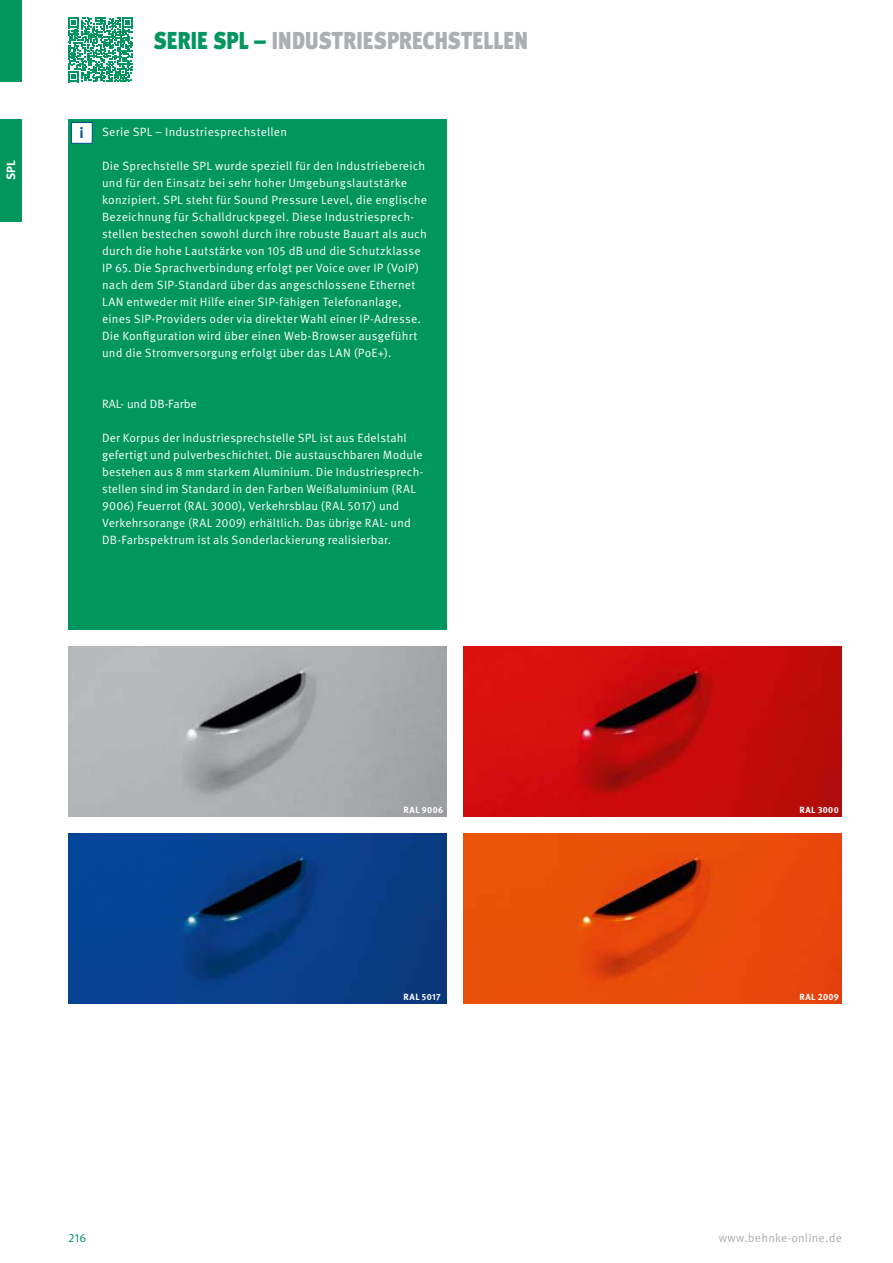
<style>
.page{position:relative;width:893px;height:1263px;background:#fff}
.page>*{position:absolute;margin:0;border:0;box-sizing:border-box;transform-origin:0 0}
.t1{font:900 30px "Meta Pro";letter-spacing:-.04em;color:#abafb2;scale:.8 1}
.t2{font:700 15px "Meta Pro";color:#00508c}
.t3{font:12px/17px "Meta Pro Norm";letter-spacing:.015em;color:#fff}
.t4{font:12px "Meta Pro Norm";letter-spacing:.015em;color:#abafb2}
.t5{font:12px "Meta Pro Norm";color:#00965e}
.t6{font:700 12px "Meta Pro";color:#fff}
.t7{font:700 9px "Meta Pro";letter-spacing:.035em;color:#fff}
.s1{color:#00965e}
.s2{font-size:25.2px;color:#00965e}
</style>
<div class="page">
<div style="left:0;top:0;width:21px;height:82px;background:#00965e"></div>
<div style="left:0;top:119px;width:21px;height:102px;background:#00965e"></div>
<div style="left:68px;top:119px;width:378px;height:510px;background:#00965e"></div>
<div style="left:71px;top:122px;width:21px;height:22px;background:#fff;border:1px solid #00508c"></div>
<img style="left:463px;top:646px;width:379px;height:170px">
<img style="left:68px;top:646px;width:378px;height:170px">
<img style="left:68px;top:833px;width:378px;height:170px">
<img style="left:463px;top:833px;width:379px;height:170px">
<svg style="left:68px;top:17px;width:65px;height:65px"></svg>
<p class="t6" style="left:2px;top:180px;width:21px;rotate:-90deg">SPL</p>
<h1 class="t1" style="left:153px;top:14px;width:471px"><span class="s1">Serie SPL</span> <span class="s2">–</span> Industriesprechstellen</h1>
<p class="t2" style="left:80px;top:121px;width:6px">i</p>
<p class="t3" style="left:102px;top:123px;width:187px">Serie SPL – Industriesprechstellen</p>
<p class="t3" style="left:102px;top:157px;width:327px">Die Sprechstelle SPL wurde speziell für den Industriebereich und für den Einsatz bei sehr hoher Umgebungslautstärke konzipiert. SPL steht für Sound Pressure Level, die englische Bezeichnung für Schalldruckpegel. Diese Industriesprech&shy;stellen bestechen sowohl durch ihre robuste Bauart als auch durch die hohe Lautstärke von 105 dB und die Schutzklasse IP 65. Die Sprachverbindung erfolgt per Voice over IP (VoIP) nach dem SIP-Standard über das angeschlossene Ethernet LAN entweder mit Hilfe einer SIP-fähigen Telefonanlage, eines SIP-Providers oder via direkter Wahl einer IP-Adresse.<br>Die Konfiguration wird über einen Web-Browser ausgeführt und die Stromversorgung erfolgt über das LAN (PoE+).</p>
<p class="t3" style="left:102px;top:395px;width:96px">RAL- und DB-Farbe</p>
<p class="t3" style="left:102px;top:429px;width:323px">Der Korpus der Industriesprechstelle SPL ist aus Edelstahl gefertigt und pulverbeschichtet. Die austauschbaren Module bestehen aus 8 mm starkem Aluminium. Die Industriesprech&shy;stellen sind im Standard in den Farben Weißaluminium (RAL 9006) Feuerrot (RAL 3000), Verkehrsblau (RAL 5017) und Verkehrsorange (RAL 2009) erhältlich. Das übrige RAL- und DB-Farbspektrum ist als Sonderlackierung realisierbar.</p>
<p class="t7" style="left:404px;top:803px;width:41px">RAL 9006</p>
<p class="t7" style="left:799px;top:803px;width:41px">RAL 3000</p>
<p class="t7" style="left:404px;top:990px;width:38px">RAL 5017</p>
<p class="t7" style="left:799px;top:990px;width:41px">RAL 2009</p>
<p class="t5" style="left:68px;top:1228px;width:20px">216</p>
<p class="t4" style="left:719px;top:1228px;width:124px">www.behnke-online.de</p>
</div>
